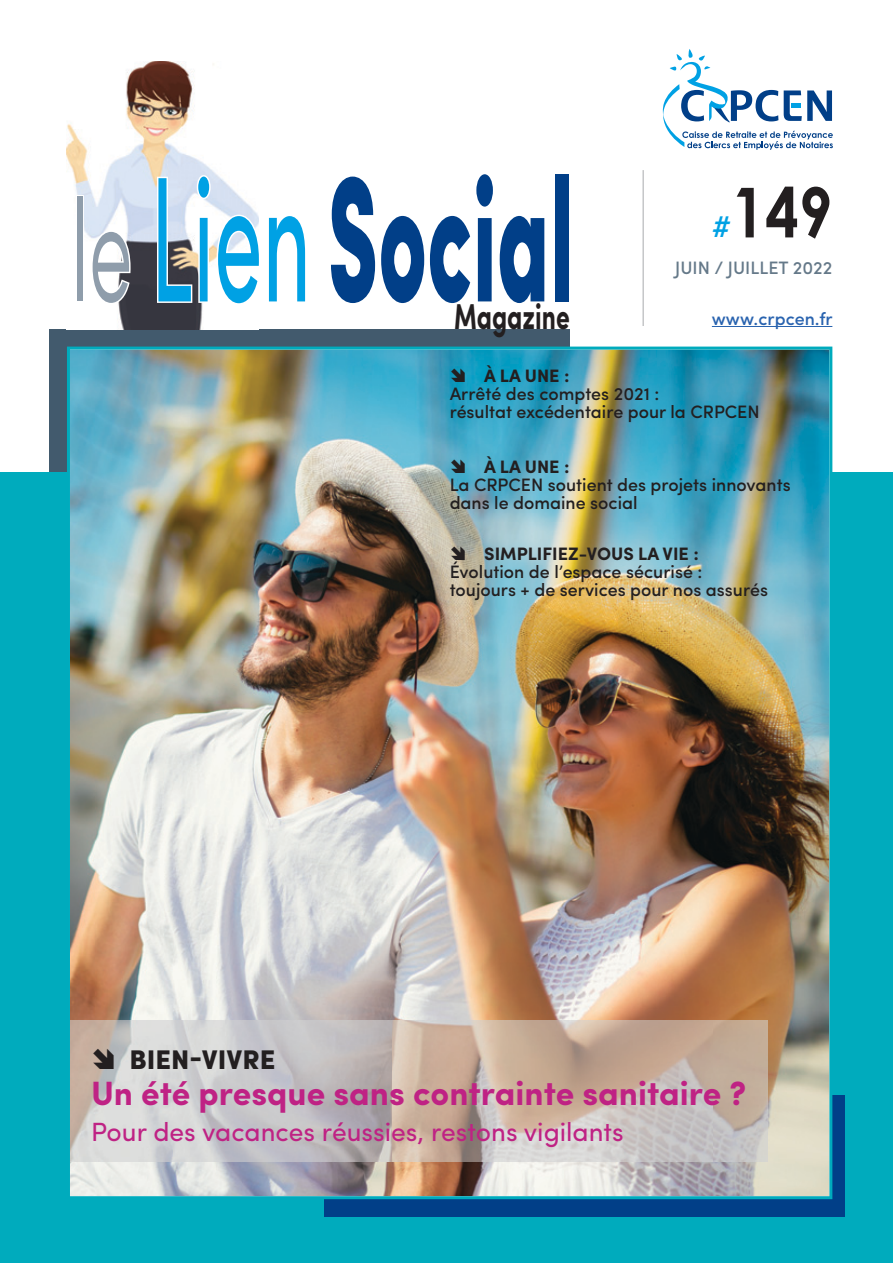
<style>
.page{position:relative;width:893px;height:1263px;background:#fff}
.page>*{position:absolute;margin:0;border:0;box-sizing:border-box;transform-origin:0 0}
.t1{font:900 178.8px "Sofia Pro";color:#013f88;scale:.48 1}
.t2{font:700 69px "Century Gothic";color:#231f20;scale:.87 1}
.t3{font:700 36px "Sofia Pro";color:#231f20;scale:.69 1}
.t4{font:700 33.75px "Sofia Pro";color:#bf2284}
.t5{font:30px "Sofia Pro";color:#00a1e4}
.t6{font:900 27px "Sofia Pro";color:#231f20}
.t7{font:26.4px "Sofia Pro";color:#bf2284}
.t8{font:500 18px/18px "Sofia Pro";color:#231f20}
.t9{font:700 18px "Sofia Pro";color:#231f20}
.t10{font:500 18px "Sofia Pro";color:#657989}
.t11{font:500 18px "Sofia Pro";color:#2963af}
.s1{font-weight:300;font-size:145.8px;color:#fff}
.s2{font-weight:300;font-size:145.8px;color:#8f9dab}
.s3{font-weight:400;color:#fff}
.s4{font-weight:400;color:#00a1e4}
.s5{color:#fff}
</style>
<div class="page">
<div style="left:49px;top:330px;width:521px;height:142px;background:#425a6d"></div>
<div style="left:1px;top:472px;width:892px;height:790px;background:#00abbd"></div>
<div style="left:324px;top:1095px;width:521px;height:121px;background:#013f88"></div>
<img style="left:67px;top:347px;width:765px;height:852px">
<img style="left:67px;top:61px;width:191px;height:269px">
<hr style="left:643px;top:170px;width:1px;height:156px;background:#b2b4b6">
<hr style="left:712px;top:326px;width:120px;height:1px;background:#2963af">
<svg style="left:663px;top:49px;width:170px;height:101px"></svg>
<img style="left:71px;top:1020px;width:696px;height:141px">
<svg style="left:93px;top:1049px;width:21px;height:20px"></svg>
<svg style="left:451px;top:368px;width:14px;height:14px"></svg>
<svg style="left:451px;top:459px;width:14px;height:14px"></svg>
<svg style="left:451px;top:547px;width:14px;height:13px"></svg>
<h1 class="t1" style="left:71px;top:173px;width:1049px"><span class="s1">l</span><span class="s2">e</span> <span class="s3">L</span><span class="s4">ien</span> <span class="s5">S</span>ocial</h1>
<h3 class="t3" style="left:454px;top:303px;width:169px">Magazine</h3>
<h2 class="t2" style="left:732px;top:168px;width:117px">149</h2>
<h3 class="t5" style="left:712px;top:216px;width:21px">#</h3>
<p class="t10" style="left:675px;top:261px;width:159px">JUIN / JUILLET 2022</p>
<p class="t11" style="left:712px;top:312px;width:122px">www.crpcen.fr</p>
<p class="t9" style="left:484px;top:369px;width:87px">À LA UNE :</p>
<p class="t8" style="left:450px;top:386px;width:312px">Arrêté des comptes 2021 :<br>résultat excédentaire pour la CRPCEN</p>
<p class="t9" style="left:484px;top:460px;width:87px">À LA UNE :</p>
<p class="t8" style="left:450px;top:478px;width:343px">La CRPCEN soutient des projets innovants dans le domaine social</p>
<p class="t9" style="left:484px;top:547px;width:216px">SIMPLIFIEZ-VOUS LA VIE :</p>
<p class="t8" style="left:450px;top:565px;width:320px">Évolution de l’espace sécurisé : toujours + de services pour nos assurés</p>
<h3 class="t6" style="left:129px;top:1050px;width:148px">BIEN-VIVRE</h3>
<h3 class="t4" style="left:91px;top:1081px;width:657px">Un été presque sans contrainte sanitaire ?</h3>
<h3 class="t7" style="left:91px;top:1122px;width:534px">Pour des vacances réussies, restons vigilants</h3>
</div>
